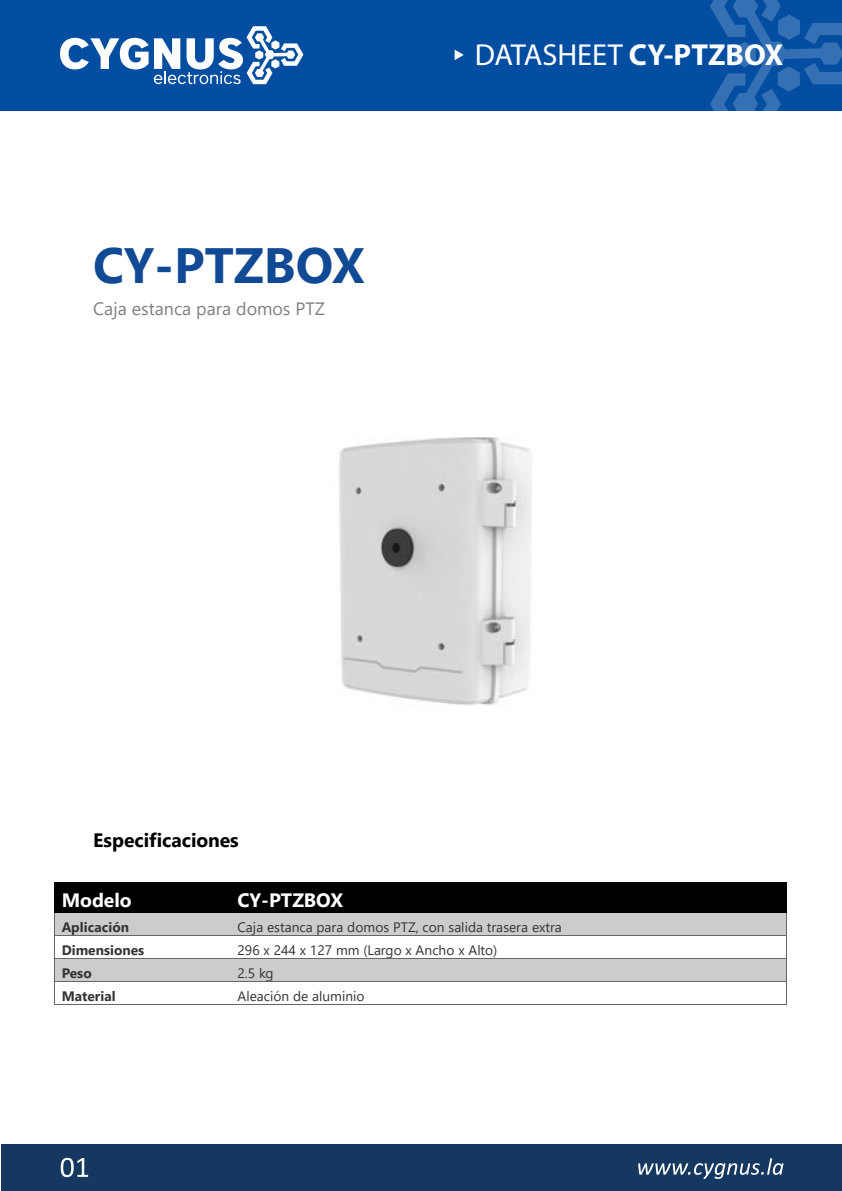
<style>
.page{position:relative;width:842px;height:1191px;background:#fff}
.page>*{position:absolute;margin:0;border:0;box-sizing:border-box;transform-origin:0 0}
.t1{font:700 49.6px "Segoe UI";color:#114a94}
.t2{font:30.4px "Myriad Pro";color:#fff}
.t3{font:700 19.4px "Segoe UI";color:#000}
.t4{font:700 19.4px "Segoe UI";color:#fff}
.t5{font:17.8px "Segoe UI";color:#808080}
.t6{font:13.8px "Segoe UI";color:#333}
.t7{font:700 13.8px "Segoe UI";color:#333}
.s1{font-weight:700}
</style>
<div class="page">
<div style="left:0;top:0;width:841px;height:110px;background:#034ea1"></div>
<svg style="left:60px;top:38px;width:88px;height:31px"></svg>
<svg style="left:154px;top:26px;width:149px;height:58px"></svg>
<svg style="left:710px;top:0;width:131px;height:110px"></svg>
<div style="left:1px;top:1144px;width:840px;height:46px;background:#153860"></div>
<svg style="left:61px;top:1157px;width:27px;height:19px"></svg>
<svg style="left:638px;top:1158px;width:145px;height:20px"></svg>
<hr style="left:841px;top:1144px;width:1px;height:46px;background:#153860">
<div style="left:55px;top:882px;width:175px;height:30px;background:#000"></div>
<div style="left:230px;top:882px;width:555px;height:30px;background:#000"></div>
<hr style="left:55px;top:881px;width:175px;height:1px;background:#000">
<hr style="left:230px;top:881px;width:555px;height:1px;background:#000">
<hr style="left:54px;top:882px;width:1px;height:30px;background:#000">
<hr style="left:785px;top:882px;width:1px;height:30px;background:#000">
<div style="left:55px;top:912px;width:175px;height:23px;background:#ccc"></div>
<div style="left:230px;top:912px;width:555px;height:23px;background:#ccc"></div>
<hr style="left:55px;top:912px;width:175px;height:1px;background:#000">
<hr style="left:230px;top:912px;width:555px;height:1px;background:#000">
<hr style="left:55px;top:935px;width:175px;height:1px;background:#666">
<hr style="left:230px;top:935px;width:555px;height:1px;background:#666">
<div style="left:55px;top:959px;width:175px;height:22px;background:#ccc"></div>
<div style="left:230px;top:959px;width:555px;height:22px;background:#ccc"></div>
<hr style="left:55px;top:958px;width:175px;height:1px;background:#666">
<hr style="left:230px;top:958px;width:555px;height:1px;background:#666">
<hr style="left:55px;top:981px;width:175px;height:1px;background:#666">
<hr style="left:230px;top:981px;width:555px;height:1px;background:#666">
<svg style="left:54px;top:912px;width:1px;height:93px"></svg>
<hr style="left:55px;top:1004px;width:175px;height:1px;background:#666">
<hr style="left:229px;top:1004px;width:556px;height:1px;background:#666">
<svg style="left:785px;top:912px;width:1px;height:93px"></svg>
<img style="left:339px;top:437px;width:193px;height:269px">
<svg style="left:454px;top:50px;width:9px;height:10px"></svg>
<h1 class="t1" style="left:93px;top:219px;width:273px">CY-PTZBOX</h1>
<p class="t5" style="left:93px;top:292px;width:233px">Caja estanca para domos PTZ</p>
<h2 class="t2" style="left:474px;top:36px;width:310px">DATASHEET <span class="s1">CY-PTZBOX</span></h2>
<h3 class="t3" style="left:93px;top:822px;width:147px">Especificaciones</h3>
<h3 class="t4" style="left:62px;top:882px;width:71px">Modelo</h3>
<h3 class="t4" style="left:237px;top:882px;width:107px">CY-PTZBOX</h3>
<p class="t7" style="left:62px;top:913px;width:69px">Aplicación</p>
<p class="t6" style="left:237px;top:913px;width:326px">Caja estanca para domos PTZ, con salida trasera extra</p>
<p class="t7" style="left:62px;top:937px;width:84px">Dimensiones</p>
<p class="t6" style="left:237px;top:937px;width:261px">296 x 244 x 127 mm (Largo x Ancho x Alto)</p>
<p class="t7" style="left:62px;top:960px;width:31px">Peso</p>
<p class="t6" style="left:237px;top:960px;width:38px">2.5 kg</p>
<p class="t7" style="left:62px;top:983px;width:55px">Material</p>
<p class="t6" style="left:237px;top:983px;width:128px">Aleación de aluminio</p>
</div>
